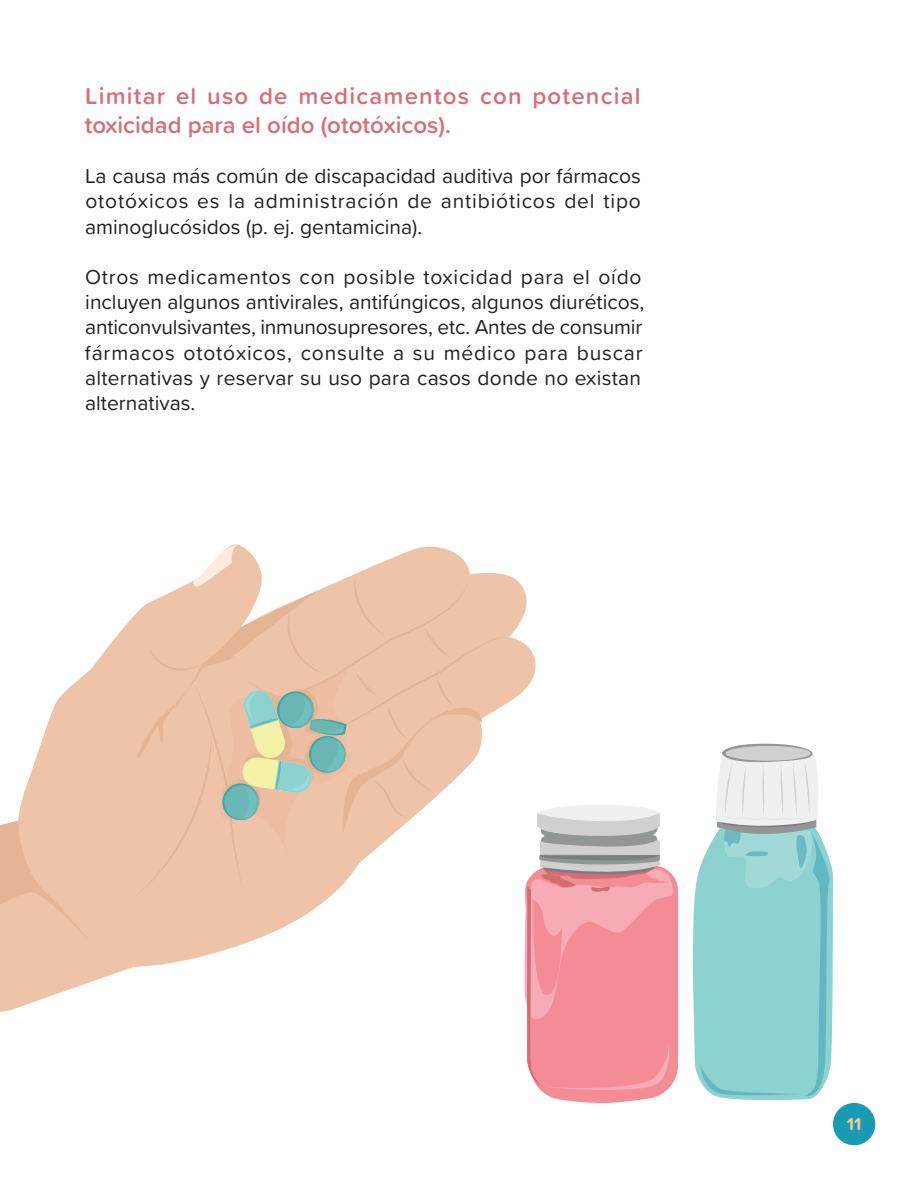
<style>
.page{position:relative;width:918px;height:1188px;background:#fff}
.page>*{position:absolute;margin:0;border:0;box-sizing:border-box;transform-origin:0 0}
.cuerpo{font:600 24px/28.8px "Proxima Soft";letter-spacing:.05em;color:#d76e74}
.cuerpo-2{font:21px/25.2px "Proxima Soft";color:#231f20;text-align:justify}
.t1{font:700 18px "Proxima Soft";color:#fcc691}
</style>
<div class="page">
<div style="left:833px;top:1103px;width:42px;height:42px;background:#199bb3;border-radius:50%"></div>
<svg style="left:692px;top:743px;width:141px;height:357px"></svg>
<svg style="left:527px;top:805px;width:151px;height:298px;background:#eaa0a6"></svg>
<svg style="left:0;top:544px;width:540px;height:480px"></svg>
<svg style="left:0;top:821px;width:88px;height:144px;background:#edc0a4"></svg>
<svg style="left:132px;top:545px;width:377px;height:354px"></svg>
<p class="cuerpo" style="left:85px;top:81px;width:557px">Limitar el uso de medicamentos con potencial toxicidad para el oído (ototóxicos).</p>
<p class="cuerpo-2" style="left:85px;top:163px;width:557px">La causa más común de discapacidad auditiva por fármacos ototóxicos es la administración de antibióticos del tipo aminoglucósidos (p. ej. gentamicina).</p>
<p class="cuerpo-2" style="left:85px;top:263px;width:561px;text-align:left">Otros medicamentos con posible toxicidad para el oído incluyen algunos antivirales, antifúngicos, algunos diuréticos, anticonvulsivantes, inmunosupresores, etc. Antes de consumir fármacos ototóxicos, consulte a su médico para buscar alternativas y reservar su uso para casos donde no existan alternativas.</p>
<p class="t1" style="left:847px;top:1111px;width:16px">11</p>
</div>
